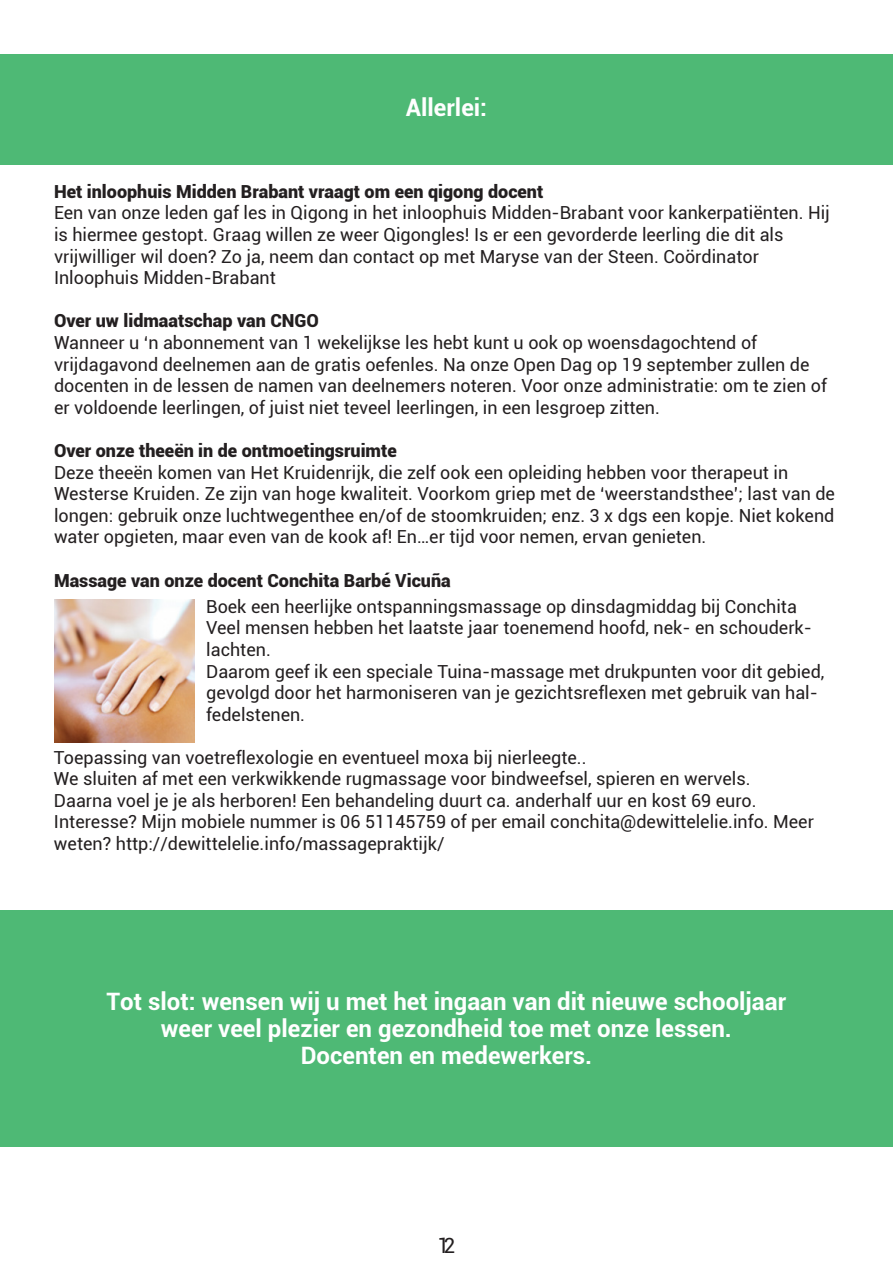
<style>
.page{position:relative;width:893px;height:1263px;background:#fff}
.page>*{position:absolute;margin:0;border:0;box-sizing:border-box;transform-origin:0 0}
.t1{font:700 24px/27px "Roboto";color:#fff;text-align:center}
.t2{font:21px "Roboto";color:#231f20}
.t3{font:18px/21.6px "Roboto";color:#231f20}
.t4{font:900 18px "Roboto";color:#231f20}
.s1{font-weight:900}
</style>
<div class="page">
<div style="left:0;top:54px;width:893px;height:111px;background:#4eb975"></div>
<div style="left:0;top:910px;width:893px;height:236px;background:#4eb975"></div>
<img style="left:54px;top:599px;width:141px;height:143px">
<p class="t1" style="left:406px;top:93px;width:83px">Allerlei:</p>
<p class="t3" style="left:54px;top:180px;width:777px"><span class="s1">Het inloophuis Midden Brabant vraagt om een qigong docent<br></span>Een van onze leden gaf les in Qigong in het inloophuis Midden-Brabant voor kankerpatiënten. Hij is hiermee gestopt. Graag willen ze weer Qigongles! Is er een gevorderde leerling die dit als vrijwilliger wil doen? Zo ja, neem dan contact op met Maryse van der Steen. Coördinator Inloophuis Midden-Brabant</p>
<p class="t3" style="left:54px;top:309px;width:775px"><span class="s1">Over uw lidmaatschap van CNGO<br></span>Wanneer u ‘n abonnement van 1 wekelijkse les hebt kunt u ook op woensdagochtend of vrijdagavond deelnemen aan de gratis oefenles. Na onze Open Dag op 19 september zullen de docenten in de lessen de namen van deelnemers noteren. Voor onze administratie: om te zien of er voldoende leerlingen, of juist niet teveel leerlingen, in een lesgroep zitten.</p>
<p class="t3" style="left:54px;top:439px;width:782px"><span class="s1">Over onze theeën in de ontmoetingsruimte<br></span>Deze theeën komen van Het Kruidenrijk, die zelf ook een opleiding hebben voor therapeut in Westerse Kruiden. Ze zijn van hoge kwaliteit. Voorkom griep met de ‘weerstandsthee’; last van de longen: gebruik onze luchtwegenthee en/of de stoomkruiden; enz. 3 x dgs een kopje. Niet kokend water opgieten, maar even van de kook af! En…er tijd voor nemen, ervan genieten.</p>
<p class="t4" style="left:54px;top:567px;width:398px">Massage van onze docent Conchita Barbé Vicuña</p>
<p class="t3" style="left:206px;top:595px;width:592px">Boek een heerlijke ontspanningsmassage op dinsdagmiddag bij Conchita</p>
<p class="t3" style="left:206px;top:617px;width:607px">Veel mensen hebben het laatste jaar toenemend hoofd, nek- en schouderk&shy;lachten.</p>
<p class="t3" style="left:206px;top:660px;width:620px">Daarom geef ik een speciale Tuina-massage met drukpunten voor dit gebied, gevolgd door het harmoniseren van je gezichtsreflexen met gebruik van hal&shy;fedelstenen.</p>
<p class="t3" style="left:54px;top:746px;width:534px">Toepassing van voetreflexologie en eventueel moxa bij nierleegte..</p>
<p class="t3" style="left:54px;top:767px;width:698px">We sluiten af met een verkwikkende rugmassage voor bindweefsel, spieren en wervels.</p>
<p class="t3" style="left:54px;top:789px;width:704px">Daarna voel je je als herboren! Een behandeling duurt ca. anderhalf uur en kost 69 euro.</p>
<p class="t3" style="left:54px;top:810px;width:761px">Interesse? Mijn mobiele nummer is 06 51145759 of per email conchita@dewittelelie.info. Meer weten? http://dewittelelie.info/massagepraktijk/</p>
<p class="t1" style="left:107px;top:987px;width:681px">Tot slot: wensen wij u met het ingaan van dit nieuwe schooljaar weer veel plezier en gezondheid toe met onze lessen.<br>Docenten en medewerkers.</p>
<p class="t2" style="left:438px;top:1231px;width:19px">12</p>
</div>
